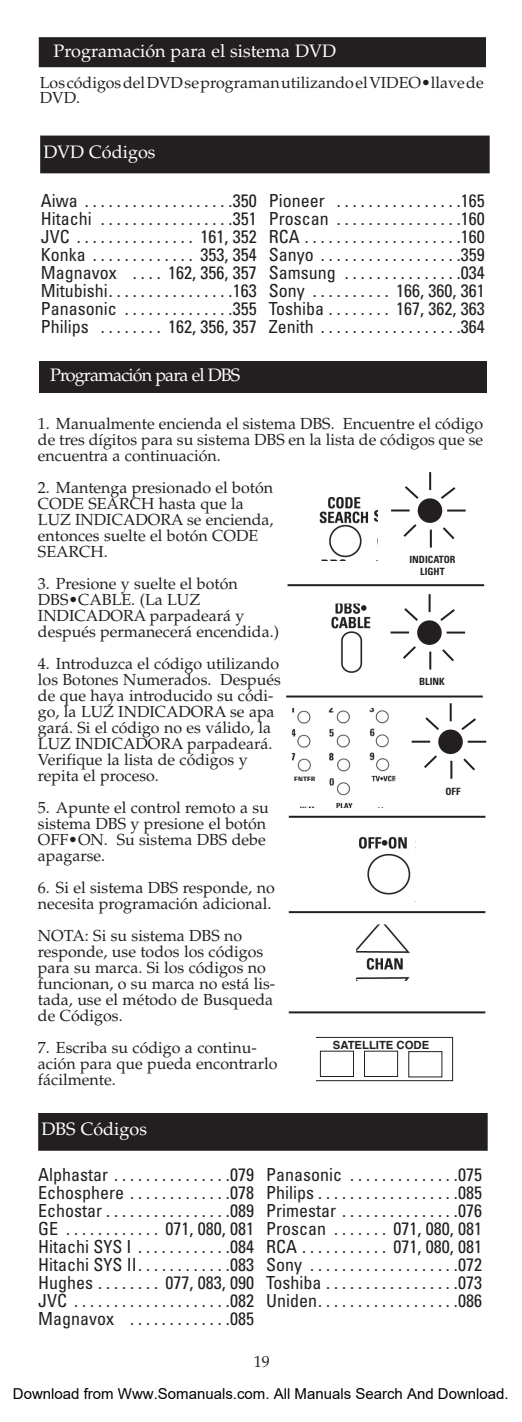
<style>
.page{position:relative;width:522px;height:1422px;background:#fff}
.page>*{position:absolute;margin:0;border:0;box-sizing:border-box;transform-origin:0 0}
.t1{font:condensed 18px/18px "Univers";color:#231f20;text-align:justify}
.t2{font:18px "Palatino";color:#fff}
.t3{font:18px "Palatino";letter-spacing:-.05em;color:#fff}
.t4{font:16px/16px "Palatino";color:#231f20}
.t5{font:15px "Arial";color:#000}
.t6{font:700 11.2px "Helvetica";color:#231f20}
.t7{font:700 condensed 10px/12px "Univers";color:#231f20;text-align:center}
</style>
<div class="page">
<div style="left:39px;top:361px;width:448px;height:32px;background:#231f20"></div>
<svg style="left:317px;top:1037px;width:137px;height:45px"></svg>
<svg style="left:317px;top:1036px;width:136px;height:45px"></svg>
<img style="left:320px;top:497px;width:57px;height:63px">
<div style="left:418px;top:498px;width:24px;height:25px;background:#231f20;border-radius:50%"></div>
<svg style="left:429px;top:472px;width:2px;height:18px"></svg>
<svg style="left:430px;top:530px;width:2px;height:18px"></svg>
<svg style="left:391px;top:510px;width:19px;height:2px"></svg>
<svg style="left:447px;top:510px;width:19px;height:2px"></svg>
<svg style="left:405px;top:486px;width:14px;height:13px"></svg>
<svg style="left:441px;top:487px;width:15px;height:12px"></svg>
<svg style="left:403px;top:524px;width:14px;height:13px"></svg>
<svg style="left:443px;top:527px;width:12px;height:13px"></svg>
<img style="left:331px;top:604px;width:40px;height:70px">
<div style="left:417px;top:620px;width:25px;height:25px;background:#231f20;border-radius:50%"></div>
<svg style="left:429px;top:594px;width:2px;height:18px"></svg>
<svg style="left:429px;top:652px;width:2px;height:18px"></svg>
<svg style="left:391px;top:632px;width:18px;height:2px"></svg>
<svg style="left:447px;top:632px;width:18px;height:2px"></svg>
<svg style="left:404px;top:608px;width:14px;height:13px"></svg>
<svg style="left:440px;top:609px;width:15px;height:12px"></svg>
<svg style="left:403px;top:646px;width:13px;height:13px"></svg>
<svg style="left:442px;top:649px;width:12px;height:13px"></svg>
<div style="left:438px;top:730px;width:25px;height:24px;background:#231f20;border-radius:50%"></div>
<svg style="left:450px;top:703px;width:2px;height:18px"></svg>
<svg style="left:450px;top:761px;width:2px;height:18px"></svg>
<svg style="left:412px;top:741px;width:18px;height:2px"></svg>
<svg style="left:468px;top:741px;width:18px;height:2px"></svg>
<svg style="left:425px;top:717px;width:14px;height:13px"></svg>
<svg style="left:461px;top:718px;width:15px;height:12px"></svg>
<svg style="left:424px;top:755px;width:13px;height:13px"></svg>
<svg style="left:463px;top:758px;width:12px;height:13px"></svg>
<img style="left:292px;top:708px;width:103px;height:100px">
<div style="left:290px;top:781px;width:31px;height:26px;background:#fff"></div>
<div style="left:370px;top:782px;width:31px;height:25px;background:#fff"></div>
<img style="left:359px;top:836px;width:57px;height:59px">
<img style="left:356px;top:924px;width:54px;height:57px">
<hr style="left:288px;top:584px;width:196px;height:2px;background:#231f20">
<hr style="left:286px;top:696px;width:197px;height:2px;background:#231f20">
<hr style="left:289px;top:816px;width:196px;height:2px;background:#231f20">
<hr style="left:289px;top:911px;width:196px;height:2px;background:#231f20">
<hr style="left:289px;top:1011px;width:196px;height:2px;background:#231f20">
<div style="left:39px;top:37px;width:447px;height:30px;background:#231f20"></div>
<div style="left:40px;top:136px;width:450px;height:37px;background:#231f20"></div>
<div style="left:38px;top:1113px;width:450px;height:38px;background:#231f20"></div>
<p class="t2" style="left:54px;top:40px;width:284px">Programación para el sistema DVD</p>
<p class="t4" style="left:40px;top:75px;width:445px;line-height:15px">Los códigos del DVD se programan utilizando el VIDEO•llave de<br>DVD.</p>
<p class="t2" style="left:43px;top:141px;width:114px">DVD Códigos</p>
<p class="t1" style="left:41px;top:191px;width:217px">Aiwa . . . . . . . . . . . . . . . . . . .350<br>Hitachi . . . . . . . . . . . . . . . . .351<br>JVC . . . . . . . . . . . . . . . 161, 352<br>Konka . . . . . . . . . . . . . 353, 354<br>Magnavox . . . . 162, 356, 357<br>Mitubishi. . . . . . . . . . . . . . . .163<br>Panasonic . . . . . . . . . . . . . .355<br>Philips . . . . . . . . 162, 356, 357</p>
<p class="t1" style="left:269px;top:191px;width:217px">Pioneer . . . . . . . . . . . . . . . .165<br>Proscan . . . . . . . . . . . . . . . .160<br>RCA . . . . . . . . . . . . . . . . . . . .160<br>Sanyo . . . . . . . . . . . . . . . . . .359<br>Samsung . . . . . . . . . . . . . . .034<br>Sony . . . . . . . . . . 166, 360, 361<br>Toshiba . . . . . . . . 167, 362, 363<br>Zenith . . . . . . . . . . . . . . . . . .364</p>
<p class="t3" style="left:50px;top:365px;width:192px">Programación para el DBS</p>
<p class="t4" style="left:38px;top:416px;width:447px;text-align:justify">1. Manualmente encienda el sistema DBS. Encuentre el código de tres dígitos para su sistema DBS en la lista de códigos que se encuentra a continuación.</p>
<p class="t4" style="left:38px;top:480px;width:237px">2. Mantenga presionado el botón<br>CODE SEARCH hasta que la<br>LUZ INDICADORA se encienda, entonces suelte el botón CODE<br>SEARCH.</p>
<p class="t4" style="left:38px;top:576px;width:243px">3. Presione y suelte el botón<br>DBS•CABLE. (La LUZ<br>INDICADORA parpadeará y después permanecerá encendida.)</p>
<p class="t4" style="left:38px;top:656px;width:244px">4. Introduzca el código utilizando los Botones Numerados. Después de que haya introducido su códi&shy;go, la LUZ INDICADORA se apa gará. Si el código no es válido, la<br>LUZ INDICADORA parpadeará.<br>Verifique la lista de códigos y repita el proceso.</p>
<p class="t4" style="left:38px;top:800px;width:232px">5. Apunte el control remoto a su sistema DBS y presione el botón<br>OFF•ON. Su sistema DBS debe apagarse.</p>
<p class="t4" style="left:38px;top:880px;width:238px">6. Si el sistema DBS responde, no necesita programación adicional.</p>
<p class="t4" style="left:38px;top:928px;width:239px">NOTA: Si su sistema DBS no responde, use todos los códigos para su marca. Si los códigos no funcionan, o su marca no está lis&shy;tada, use el método de Busqueda de Códigos.</p>
<p class="t4" style="left:38px;top:1040px;width:241px">7. Escriba su código a continu&shy;ación para que pueda encontrarlo fácilmente.</p>
<p class="t6" style="left:333px;top:1037px;width:98px">SATELLITE CODE</p>
<p class="t7" style="left:409px;top:554px;width:48px">INDICATOR<br>LIGHT</p>
<p class="t7" style="left:419px;top:676px;width:27px">BLINK</p>
<p class="t7" style="left:446px;top:785px;width:16px">OFF</p>
<p class="t2" style="left:41px;top:1119px;width:107px">DBS Códigos</p>
<p class="t1" style="left:38px;top:1165px;width:217px">Alphastar . . . . . . . . . . . . . . .079<br>Echosphere . . . . . . . . . . . . .078<br>Echostar . . . . . . . . . . . . . . . .089<br>GE . . . . . . . . . . . . 071, 080, 081<br>Hitachi SYS I . . . . . . . . . . . .084<br>Hitachi SYS II. . . . . . . . . . . .083<br>Hughes . . . . . . . . 077, 083, 090<br>JVC . . . . . . . . . . . . . . . . . . . .082<br>Magnavox . . . . . . . . . . . . .085</p>
<p class="t1" style="left:266px;top:1165px;width:217px">Panasonic . . . . . . . . . . . . . .075<br>Philips . . . . . . . . . . . . . . . . . .085<br>Primestar . . . . . . . . . . . . . . .076<br>Proscan . . . . . . . 071, 080, 081<br>RCA . . . . . . . . . . . 071, 080, 081<br>Sony . . . . . . . . . . . . . . . . . . .072<br>Toshiba . . . . . . . . . . . . . . . . .073<br>Uniden. . . . . . . . . . . . . . . . . .086</p>
<p class="t4" style="left:254px;top:1353px;width:18px">19</p>
<p class="t5" style="left:13px;top:1385px;width:497px">Download from Www.Somanuals.com. All Manuals Search And Download.</p>
</div>
